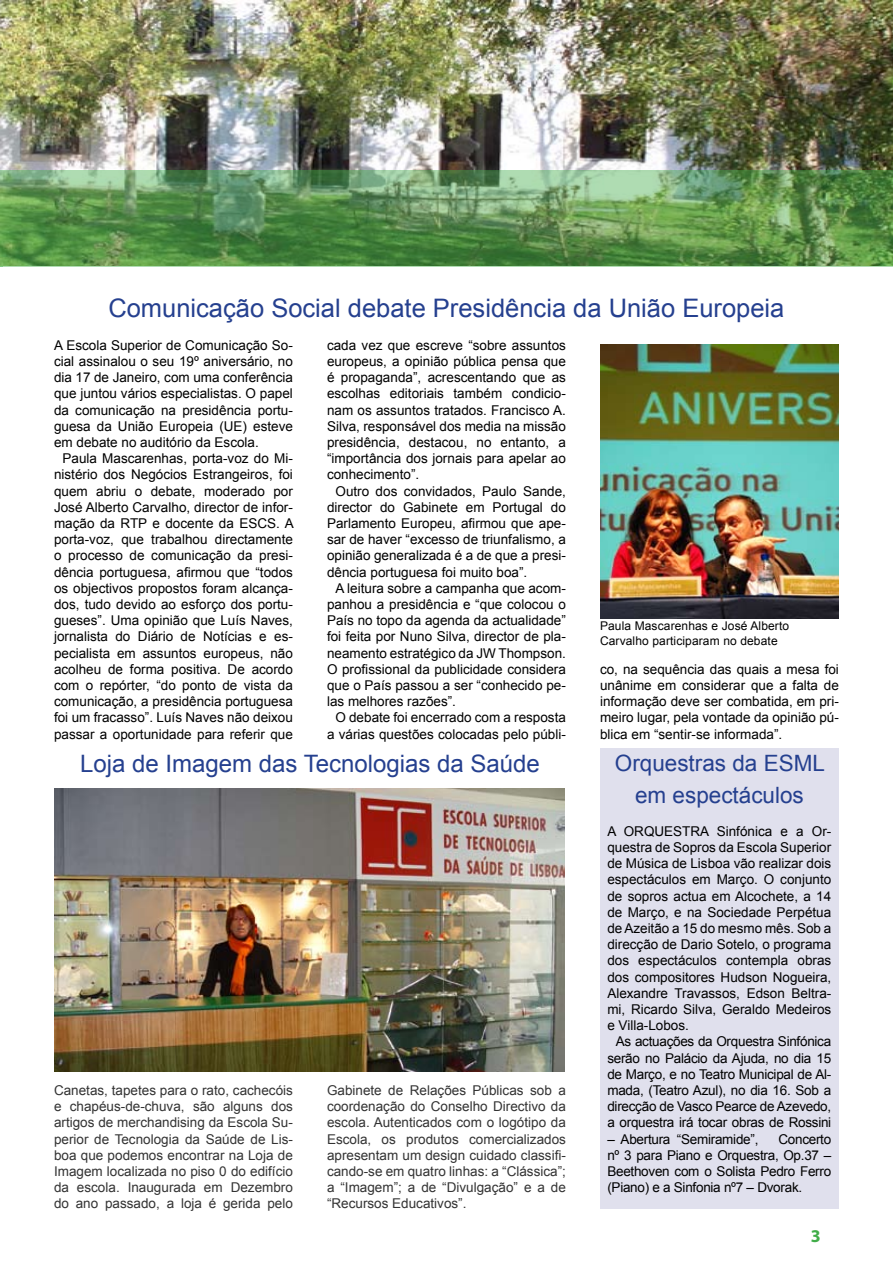
<style>
.page{position:relative;width:893px;height:1263px;background:#fff}
.page>*{position:absolute;margin:0;border:0;box-sizing:border-box;transform-origin:0 0}
.t1{font:25.5px "Arial";color:#25408f}
.t2{font:24px "Arial";color:#25408f}
.t3{font:22.5px/32.4px "Arial";color:#25408f;text-align:center}
.t4{font:700 18px "Myriad Pro";color:#41ad49}
.t5{font:13.5px/16.2px "Arial";color:#000;text-align:justify}
.t6{font:13.5px/16.2px "Arial";color:#333;text-align:justify}
.t7{font:13.5px "Arial";letter-spacing:-.02em;color:#000}
.t8{font:12px/14.4px "Arial";letter-spacing:.01em;color:#000}
</style>
<div class="page">
<img style="left:0;top:0;width:893px;height:170px">
<svg style="left:0;top:170px;width:893px;height:96px;background:#619355"></svg>
<div style="left:600px;top:748px;width:239px;height:461px;background:#e0e0ed"></div>
<img style="left:55px;top:789px;width:510px;height:282px">
<img style="left:600px;top:344px;width:239px;height:274px">
<h1 class="t1" style="left:108px;top:292px;width:678px">Comunicação Social debate Presidência da União Europeia</h1>
<p class="t5" style="left:327px;top:337px;width:240px">cada vez que escreve “sobre assuntos europeus, a opinião pública pensa que é propaganda”, acrescentando que as escolhas editoriais também condicio&shy;nam os assuntos tratados. Francisco A.<br>Silva, responsável dos media na missão presidência, destacou, no entanto, a “importância dos jornais para apelar ao conhecimento”.</p>
<p class="t5" style="left:327px;top:483px;width:240px;text-indent:9px">Outro dos convidados, Paulo Sande, director do Gabinete em Portugal do Parlamento Europeu, afirmou que ape&shy;sar de haver “excesso de triunfalismo, a opinião generalizada é a de que a presi&shy;dência portuguesa foi muito boa”.</p>
<p class="t5" style="left:327px;top:580px;width:240px;text-indent:9px">A leitura sobre a campanha que acom&shy;panhou a presidência e “que colocou o País no topo da agenda da actualidade” foi feita por Nuno Silva, director de pla&shy;neamento estratégico da JW Thompson.<br>O profissional da publicidade considera que o País passou a ser “conhecido pe&shy;las melhores razões”.</p>
<p class="t5" style="left:327px;top:710px;width:240px;text-align:right">O debate foi encerrado com a resposta a várias questões colocadas pelo públi-</p>
<p class="t5" style="left:54px;top:337px;width:240px">A Escola Superior de Comunicação So&shy;cial assinalou o seu 19º aniversário, no dia 17 de Janeiro, com uma conferência que juntou vários especialistas. O papel da comunicação na presidência portu&shy;guesa da União Europeia (UE) esteve em debate no auditório da Escola.</p>
<p class="t5" style="left:54px;top:450px;width:241px;text-align:center">Paula Mascarenhas, porta-voz do Mi&shy;nistério dos Negócios Estrangeiros, foi quem abriu o debate, moderado por José Alberto Carvalho, director de infor&shy;mação da RTP e docente da ESCS. A porta-voz, que trabalhou directamente o processo de comunicação da presi&shy;dência portuguesa, afirmou que “todos os objectivos propostos foram alcança&shy;dos, tudo devido ao esforço dos portu&shy;gueses”. Uma opinião que Luís Naves, jornalista do Diário de Notícias e es&shy;pecialista em assuntos europeus, não acolheu de forma positiva. De acordo com o repórter, “do ponto de vista da comunicação, a presidência portuguesa foi um fracasso”. Luís Naves não deixou passar a oportunidade para referir que</p>
<p class="t8" style="left:600px;top:619px;width:191px">Paula Mascarenhas e José Alberto<br>Carvalho participaram no debate</p>
<p class="t5" style="left:600px;top:661px;width:240px">co, na sequência das quais a mesa foi unânime em considerar que a falta de informação deve ser combatida, em pri&shy;meiro lugar, pela vontade da opinião pú&shy;blica em “sentir-se informada”.</p>
<h2 class="t2" style="left:80px;top:748px;width:461px">Loja de Imagem das Tecnologias da Saúde</h2>
<p class="t6" style="left:54px;top:1082px;width:240px">Canetas, tapetes para o rato, cachecóis e chapéus-de-chuva, são alguns dos artigos de merchandising da Escola Su&shy;perior de Tecnologia da Saúde de Lis&shy;boa que podemos encontrar na Loja de Imagem localizada no piso 0 do edifício da escola. Inaugurada em Dezembro do ano passado, a loja é gerida pelo</p>
<p class="t6" style="left:327px;top:1082px;width:240px">Gabinete de Relações Públicas sob a coordenação do Conselho Directivo da escola. Autenticados com o logótipo da Escola, os produtos comercializados apresentam um design cuidado classifi&shy;cando-se em quatro linhas: a “Clássica”; a “Imagem”; a de “Divulgação” e a de “Recursos Educativos”.</p>
<h3 class="t3" style="left:615px;top:747px;width:212px">Orquestras da ESML em espectáculos</h3>
<p class="t5" style="left:607px;top:823px;width:225px">A ORQUESTRA Sinfónica e a Or&shy;questra de Sopros da Escola Superior de Música de Lisboa vão realizar dois espectáculos em Março. O conjunto de sopros actua em Alcochete, a 14 de Março, e na Sociedade Perpétua de Azeitão a 15 do mesmo mês. Sob a direcção de Dario Sotelo, o programa dos espectáculos contempla obras dos compositores Hudson Nogueira, Alexandre Travassos, Edson Beltra&shy;mi, Ricardo Silva, Geraldo Medeiros e Villa-Lobos.</p>
<p class="t5" style="left:607px;top:1034px;width:225px;text-indent:9px">As actuações da Orquestra Sinfónica serão no Palácio da Ajuda, no dia 15 de Março, e no Teatro Municipal de Al&shy;mada, (Teatro Azul), no dia 16. Sob a direcção de Vasco Pearce de Azevedo, a orquestra irá tocar obras de Rossini</p>
<p class="t7" style="left:607px;top:1130px;width:153px">– Abertura “Semiramide”,</p>
<p class="t5" style="left:607px;top:1131px;width:225px;text-indent:171px">Concerto nº 3 para Piano e Orquestra, Op.37 – Beethoven com o Solista Pedro Ferro (Piano) e a Sinfonia nº7 – Dvorak.</p>
<h3 class="t4" style="left:811px;top:1224px;width:11px">3</h3>
</div>
